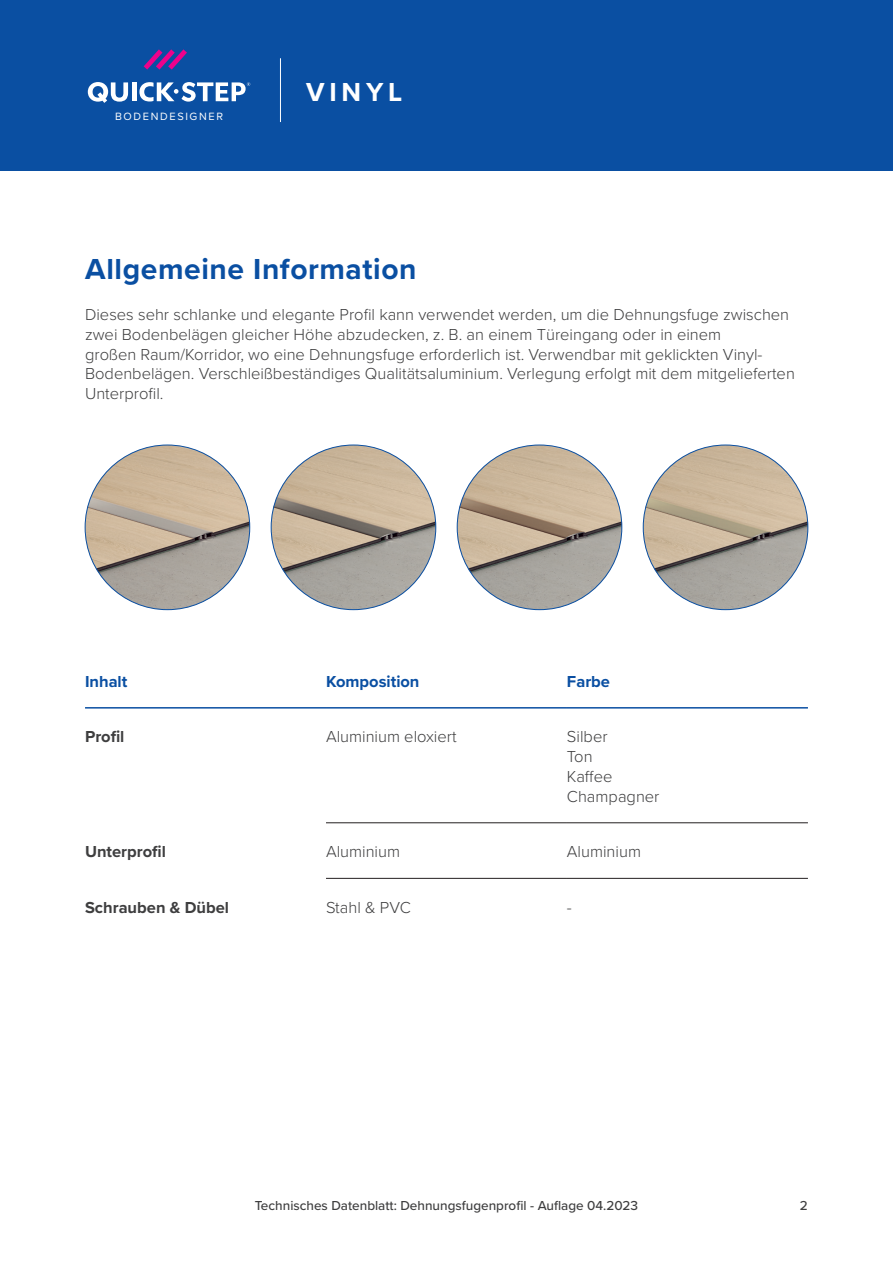
<style>
.page{position:relative;width:893px;height:1263px;background:#fff}
.page>*{position:absolute;margin:0;border:0;box-sizing:border-box;transform-origin:0 0}
.t1{font:700 30px "Proxima Nova";letter-spacing:.02em;color:#0a4fa2}
.Range{font:700 27px "Proxima Nova";letter-spacing:.175em;color:#fff}
.BodyText{font:300 16.5px/19.8px "Proxima Nova";color:#3e3e3f}
.Column-First{font:700 16.5px "Proxima Nova";color:#3e3e3f}
.Row-Header{font:700 16.5px "Proxima Nova";color:#0a4fa2}
.t2{font:500 13.5px "Proxima Nova";color:#3e3e3f}
.FloorDesigners{font:10.95px "Proxima Nova";letter-spacing:.15em;color:#fff}
</style>
<div class="page">
<div style="left:0;top:0;width:893px;height:170px;background:#0a4fa2"></div>
<hr style="left:280px;top:58px;width:1px;height:64px;background:#fff">
<svg style="left:144px;top:49px;width:43px;height:21px"></svg>
<svg style="left:88px;top:82px;width:40px;height:21px"></svg>
<hr style="left:132px;top:82px;width:4px;height:19px;background:#fff">
<svg style="left:139px;top:82px;width:111px;height:20px"></svg>
<img style="left:85px;top:445px;width:165px;height:165px;border-radius:82px">
<img style="left:271px;top:445px;width:165px;height:165px;border-radius:82px">
<img style="left:457px;top:445px;width:165px;height:165px;border-radius:82px">
<img style="left:643px;top:445px;width:165px;height:165px;border-radius:82px">
<hr style="left:326px;top:822px;width:241px;height:1px;background:#231f20">
<hr style="left:567px;top:822px;width:241px;height:1px;background:#231f20">
<hr style="left:326px;top:878px;width:241px;height:1px;background:#231f20">
<hr style="left:567px;top:878px;width:241px;height:1px;background:#231f20">
<hr style="left:326px;top:707px;width:241px;height:1px;background:#0a4fa2">
<hr style="left:567px;top:707px;width:241px;height:1px;background:#0a4fa2">
<hr style="left:85px;top:707px;width:241px;height:1px;background:#0a4fa2">
<p class="FloorDesigners" style="left:115px;top:108px;width:109px">BODENDESIGNER</p>
<p class="Range" style="left:306px;top:72px;width:98px">VINYL</p>
<p class="t1" style="left:85px;top:246px;width:333px">Allgemeine Information</p>
<p class="BodyText" style="left:85px;top:304px;width:711px">Dieses sehr schlanke und elegante Profil kann verwendet werden, um die Dehnungsfuge zwischen zwei Bodenbelägen gleicher Höhe abzudecken, z. B. an einem Türeingang oder in einem<br>großen Raum/Korridor, wo eine Dehnungsfuge erforderlich ist. Verwendbar mit geklickten Vinyl-Bodenbelägen. Verschleißbeständiges Qualitätsaluminium. Verlegung erfolgt mit dem mitgelieferten Unterprofil.</p>
<p class="Row-Header" style="left:85px;top:669px;width:44px">Inhalt</p>
<p class="Row-Header" style="left:326px;top:669px;width:95px">Komposition</p>
<p class="Row-Header" style="left:567px;top:669px;width:45px">Farbe</p>
<p class="Column-First" style="left:85px;top:724px;width:41px">Profil</p>
<p class="BodyText" style="left:326px;top:726px;width:132px">Aluminium eloxiert</p>
<p class="BodyText" style="left:567px;top:726px;width:94px">Silber<br>Ton<br>Kaffee<br>Champagner</p>
<p class="Column-First" style="left:85px;top:839px;width:83px">Unterprofil</p>
<p class="BodyText" style="left:326px;top:841px;width:76px">Aluminium</p>
<p class="BodyText" style="left:567px;top:841px;width:76px">Aluminium</p>
<p class="Column-First" style="left:85px;top:895px;width:145px">Schrauben &amp; Dübel</p>
<p class="BodyText" style="left:326px;top:896px;width:86px">Stahl &amp; PVC</p>
<p class="BodyText" style="left:567px;top:896px;width:6px">-</p>
<p class="t2" style="left:255px;top:1195px;width:385px">Technisches Datenblatt: Dehnungsfugenprofi - Auflage 04.2023</p>
<p class="t2" style="left:800px;top:1195px;width:9px">2</p>
</div>
